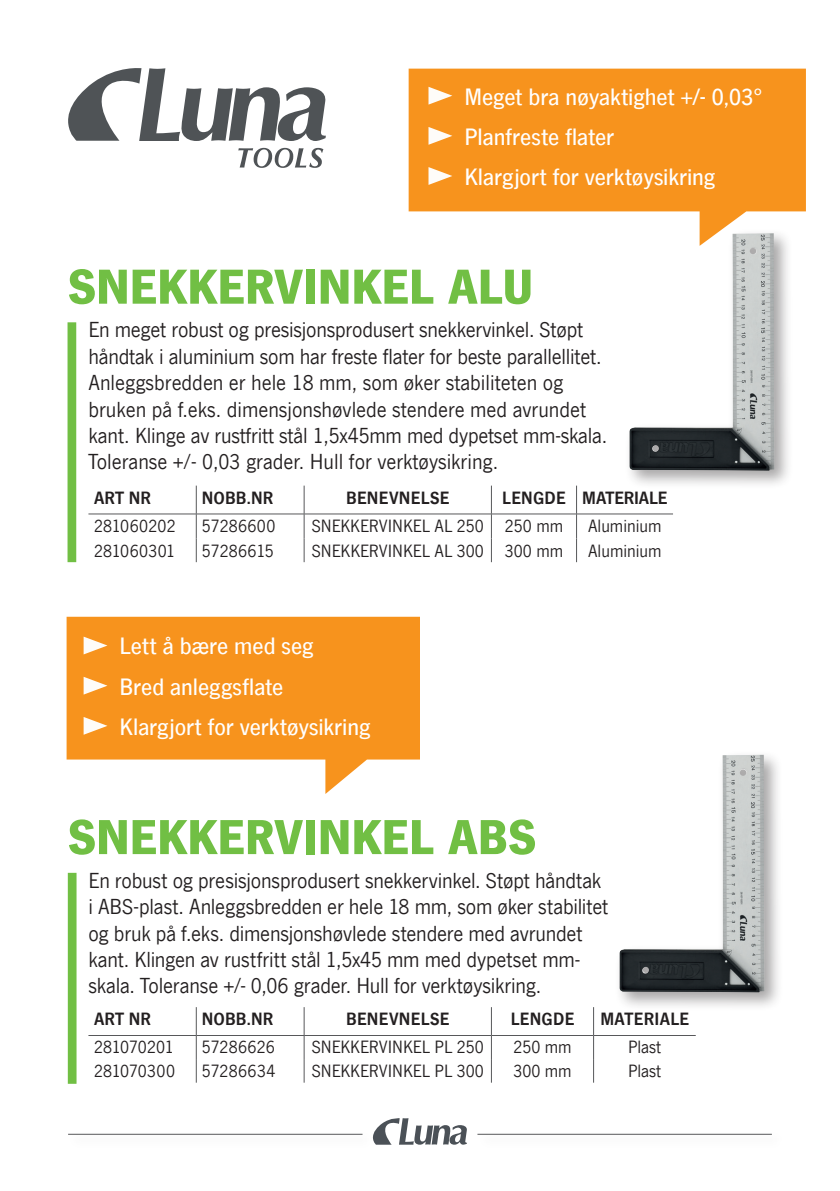
<style>
.page{position:relative;width:840px;height:1191px;background:#fff}
.page>*{position:absolute;margin:0;border:0;box-sizing:border-box;transform-origin:0 0}
.t1{font:900 50px "News Gothic Com";color:#71bf44}
.t2{font:500 24px/40.2px "News Gothic Com";color:#fff}
.t3{font:22px/26.4px "News Gothic Com";letter-spacing:-.01em;color:#231f20}
.t4{font:18px "News Gothic Com";color:#231f20}
.t5{font:700 18px "News Gothic Com";letter-spacing:.015em;color:#231f20}
.t6{font:18px "News Gothic Com";letter-spacing:.02em;color:#231f20}
.t7{font:700 18px "News Gothic Com";letter-spacing:-.005em;color:#231f20}
</style>
<div class="page">
<svg style="left:375px;top:1118px;width:92px;height:26px"></svg>
<div style="left:66px;top:1130px;width:309px;height:19px;background:#231f20;opacity:.4"></div>
<hr style="left:68px;top:1134px;width:294px;height:1px;background:#57585a">
<div style="left:475px;top:1130px;width:309px;height:19px;background:#231f20;opacity:.4"></div>
<hr style="left:477px;top:1134px;width:294px;height:1px;background:#57585a">
<svg style="left:68px;top:68px;width:258px;height:73px"></svg>
<svg style="left:238px;top:148px;width:85px;height:20px"></svg>
<svg style="left:408px;top:69px;width:397px;height:159px;background:#f79d33"></svg>
<svg style="left:428px;top:87px;width:24px;height:18px"></svg>
<svg style="left:428px;top:127px;width:24px;height:18px"></svg>
<svg style="left:428px;top:167px;width:24px;height:18px"></svg>
<div style="left:67px;top:322px;width:9px;height:240px;background:#71bf44"></div>
<svg style="left:196px;top:485px;width:1px;height:77px"></svg>
<svg style="left:303px;top:485px;width:1px;height:77px"></svg>
<svg style="left:491px;top:485px;width:1px;height:77px"></svg>
<svg style="left:576px;top:485px;width:1px;height:77px"></svg>
<hr style="left:88px;top:513px;width:108px;height:1px;background:#57585a">
<hr style="left:196px;top:513px;width:108px;height:1px;background:#57585a">
<hr style="left:304px;top:513px;width:187px;height:1px;background:#57585a">
<hr style="left:491px;top:513px;width:85px;height:1px;background:#57585a">
<hr style="left:576px;top:513px;width:96px;height:1px;background:#57585a">
<div style="left:624px;top:228px;width:169px;height:262px;background:#231f20;opacity:.4"></div>
<img style="left:629px;top:233px;width:145px;height:237px">
<div style="left:68px;top:873px;width:8px;height:210px;background:#71bf44"></div>
<svg style="left:196px;top:1007px;width:1px;height:75px"></svg>
<svg style="left:303px;top:1007px;width:1px;height:75px"></svg>
<hr style="left:88px;top:1035px;width:108px;height:1px;background:#57585a">
<hr style="left:196px;top:1035px;width:108px;height:1px;background:#57585a">
<hr style="left:304px;top:1035px;width:187px;height:1px;background:#57585a">
<hr style="left:491px;top:1035px;width:102px;height:1px;background:#57585a">
<hr style="left:593px;top:1035px;width:102px;height:1px;background:#57585a">
<svg style="left:491px;top:1007px;width:1px;height:75px"></svg>
<svg style="left:593px;top:1007px;width:1px;height:75px"></svg>
<svg style="left:67px;top:617px;width:353px;height:177px;fill:#f7931d"></svg>
<svg style="left:84px;top:636px;width:23px;height:18px"></svg>
<svg style="left:84px;top:677px;width:23px;height:17px"></svg>
<svg style="left:84px;top:717px;width:23px;height:17px"></svg>
<div style="left:614px;top:749px;width:169px;height:262px;background:#231f20;opacity:.4"></div>
<img style="left:619px;top:754px;width:145px;height:238px">
<p class="t2" style="left:464px;top:77px;width:299px">Meget bra nøyaktighet +/- 0,03°<br>Planfreste flater<br>Klargjort for verktøysikring</p>
<h1 class="t1" style="left:68px;top:258px;width:466px">SNEKKERVINKEL ALU</h1>
<p class="t3" style="left:88px;top:317px;width:520px">En meget robust og presisjonsprodusert snekkervinkel. Støpt håndtak i aluminium som har freste flater for beste parallellitet.<br>Anleggsbredden er hele 18 mm, som øker stabiliteten og bruken på f.eks. dimensjonshøvlede stendere med avrundet kant. Klinge av rustfritt stål 1,5x45mm med dypetset mm-skala.<br>Toleranse +/- 0,03 grader. Hull for verktøysikring.</p>
<p class="t5" style="left:94px;top:487px;width:58px">ART NR</p>
<p class="t5" style="left:202px;top:487px;width:73px">NOBB.NR</p>
<p class="t5" style="left:346px;top:487px;width:105px">BENEVNELSE</p>
<p class="t7" style="left:502px;top:487px;width:166px">LENGDE MATERIALE</p>
<p class="t4" style="left:94px;top:516px;width:83px">281060202</p>
<p class="t6" style="left:202px;top:516px;width:75px">57286600</p>
<p class="t4" style="left:311px;top:516px;width:253px">SNEKKERVINKEL AL 250 250 mm</p>
<p class="t4" style="left:587px;top:516px;width:75px">Aluminium</p>
<p class="t4" style="left:94px;top:541px;width:82px">281060301</p>
<p class="t4" style="left:202px;top:541px;width:73px">57286615</p>
<p class="t4" style="left:311px;top:541px;width:253px">SNEKKERVINKEL AL 300 300 mm</p>
<p class="t4" style="left:587px;top:541px;width:75px">Aluminium</p>
<p class="t2" style="left:119px;top:626px;width:252px">Lett å bære med seg<br>Bred anleggsflate<br>Klargjort for verktøysikring</p>
<h1 class="t1" style="left:68px;top:808px;width:469px">SNEKKERVINKEL ABS</h1>
<p class="t3" style="left:88px;top:867px;width:521px">En robust og presisjonsprodusert snekkervinkel. Støpt håndtak i ABS-plast. Anleggsbredden er hele 18 mm, som øker stabilitet og bruk på f.eks. dimensjonshøvlede stendere med avrundet kant. Klingen av rustfritt stål 1,5x45 mm med dypetset mm&shy;skala. Toleranse +/- 0,06 grader. Hull for verktøysikring.</p>
<p class="t5" style="left:94px;top:1009px;width:58px">ART NR</p>
<p class="t5" style="left:202px;top:1009px;width:73px">NOBB.NR</p>
<p class="t5" style="left:346px;top:1009px;width:105px">BENEVNELSE</p>
<p class="t5" style="left:510px;top:1009px;width:65px">LENGDE</p>
<p class="t5" style="left:600px;top:1009px;width:90px">MATERIALE</p>
<p class="t4" style="left:94px;top:1037px;width:81px">281070201</p>
<p class="t4" style="left:202px;top:1037px;width:74px">57286626</p>
<p class="t4" style="left:311px;top:1037px;width:173px">SNEKKERVINKEL PL 250</p>
<p class="t4" style="left:513px;top:1037px;width:60px">250 mm</p>
<p class="t4" style="left:627px;top:1037px;width:35px">Plast</p>
<p class="t4" style="left:94px;top:1061px;width:82px">281070300</p>
<p class="t6" style="left:202px;top:1061px;width:75px">57286634</p>
<p class="t4" style="left:311px;top:1061px;width:173px">SNEKKERVINKEL PL 300</p>
<p class="t4" style="left:513px;top:1061px;width:60px">300 mm</p>
<p class="t4" style="left:627px;top:1061px;width:35px">Plast</p>
</div>
